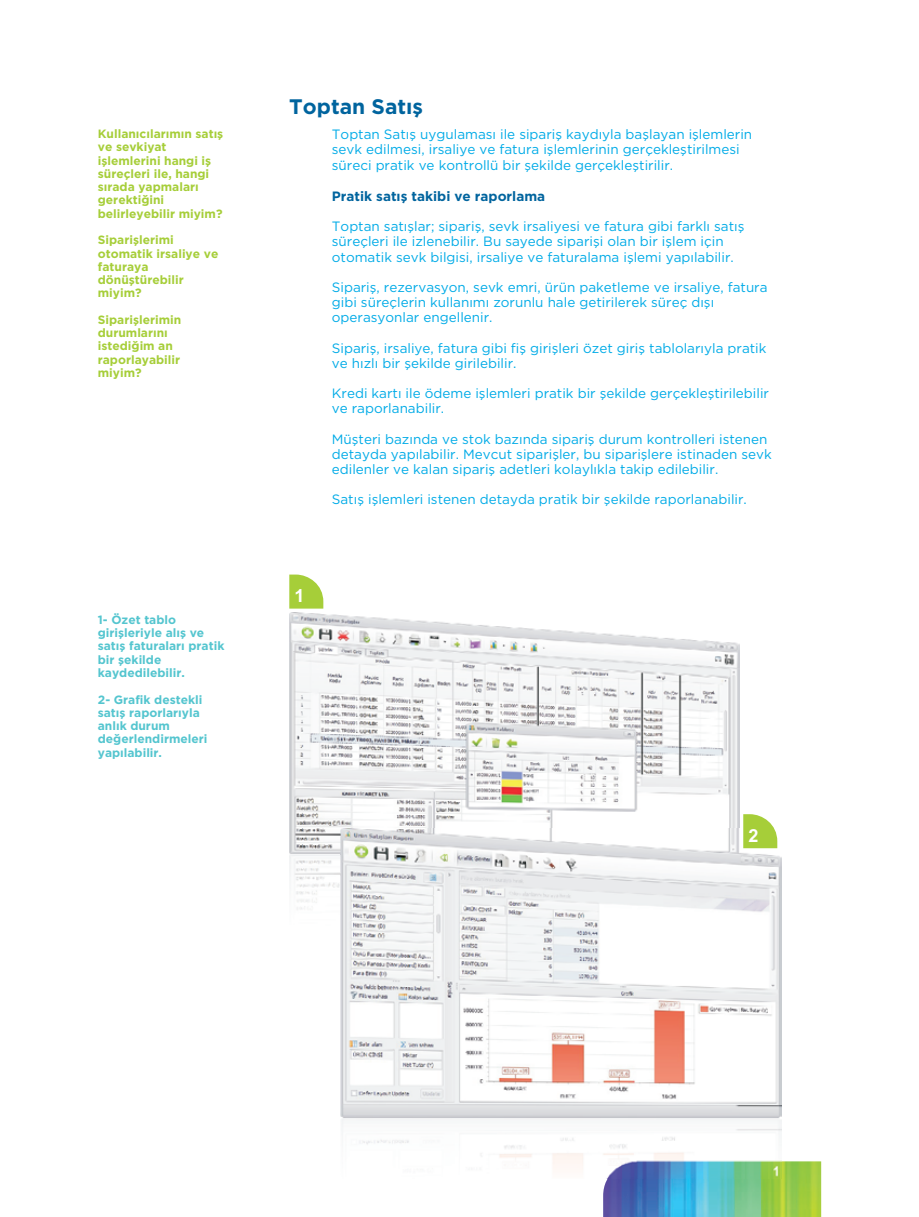
<style>
.page{position:relative;width:919px;height:1217px;background:#fff}
.page>*{position:absolute;margin:0;border:0;box-sizing:border-box;transform-origin:0 0}
.t1{font:700 21px "Gotham TRU Bol";color:#00649e}
.t2{font:700 18px "Arial";color:#fff}
.t3{font:13.5px/15.1px "Gotham TRU Boo";color:#00abe7}
.t4{font:700 13.5px "Gotham TRU Bol";color:#00649e}
.t5{font:700 12px/13.2px "Gotham TRU Bol";color:#a6ce39}
.t6{font:700 12px/13.2px "Gotham TRU Bol";color:#54c5cf}
</style>
<div class="page">
<img style="left:603px;top:1160px;width:218px;height:56px">
<svg style="left:289px;top:574px;width:34px;height:34px"></svg>
<img style="left:289px;top:612px;width:450px;height:329px">
<img style="left:341px;top:828px;width:440px;height:350px">
<svg style="left:743px;top:814px;width:34px;height:34px"></svg>
<p class="t5" style="left:98px;top:128px;width:127px">Kullanıcılarımın satış ve sevkiyat işlemlerini hangi iş süreçleri ile, hangi sırada yapmaları gerektiğini belirleyebilir miyim?</p>
<p class="t5" style="left:98px;top:234px;width:122px">Siparişlerimi otomatik irsaliye ve faturaya dönüştürebilir miyim?</p>
<p class="t5" style="left:98px;top:313px;width:85px">Siparişlerimin durumlarını istediğim an raporlayabilir miyim?</p>
<p class="t6" style="left:98px;top:613px;width:128px">1- Özet tablo girişleriyle alış ve satış faturaları pratik bir şekilde kaydedilebilir.</p>
<p class="t6" style="left:98px;top:693px;width:111px">2- Grafik destekli satış raporlarıyla anlık durum değerlendirmeleri yapılabilir.</p>
<h1 class="t1" style="left:289px;top:97px;width:135px">Toptan Satış</h1>
<p class="t3" style="left:332px;top:127px;width:422px">Toptan Satış uygulaması ile sipariş kaydıyla başlayan işlemlerin sevk edilmesi, irsaliye ve fatura işlemlerinin gerçekleştirilmesi süreci pratik ve kontrollü bir şekilde gerçekleştirilir.</p>
<p class="t4" style="left:332px;top:190px;width:215px">Pratik satış takibi ve raporlama</p>
<p class="t3" style="left:332px;top:219px;width:414px">Toptan satışlar; sipariş, sevk irsaliyesi ve fatura gibi farklı satış süreçleri ile izlenebilir. Bu sayede siparişi olan bir işlem için otomatik sevk bilgisi, irsaliye ve faturalama işlemi yapılabilir.</p>
<p class="t3" style="left:332px;top:280px;width:437px">Sipariş, rezervasyon, sevk emri, ürün paketleme ve irsaliye, fatura gibi süreçlerin kullanımı zorunlu hale getirilerek süreç dışı operasyonlar engellenir.</p>
<p class="t3" style="left:332px;top:341px;width:436px">Sipariş, irsaliye, fatura gibi fiş girişleri özet giriş tablolarıyla pratik ve hızlı bir şekilde girilebilir.</p>
<p class="t3" style="left:332px;top:386px;width:438px">Kredi kartı ile ödeme işlemleri pratik bir şekilde gerçekleştirilebilir ve raporlanabilir.</p>
<p class="t3" style="left:332px;top:432px;width:441px">Müşteri bazında ve stok bazında sipariş durum kontrolleri istenen detayda yapılabilir. Mevcut siparişler, bu siparişlere istinaden sevk edilenler ve kalan sipariş adetleri kolaylıkla takip edilebilir.</p>
<p class="t3" style="left:332px;top:492px;width:416px">Satış işlemleri istenen detayda pratik bir şekilde raporlanabilir.</p>
<h2 class="t2" style="left:294px;top:588px;width:12px">1</h2>
<h2 class="t2" style="left:748px;top:828px;width:12px">2</h2>
</div>
